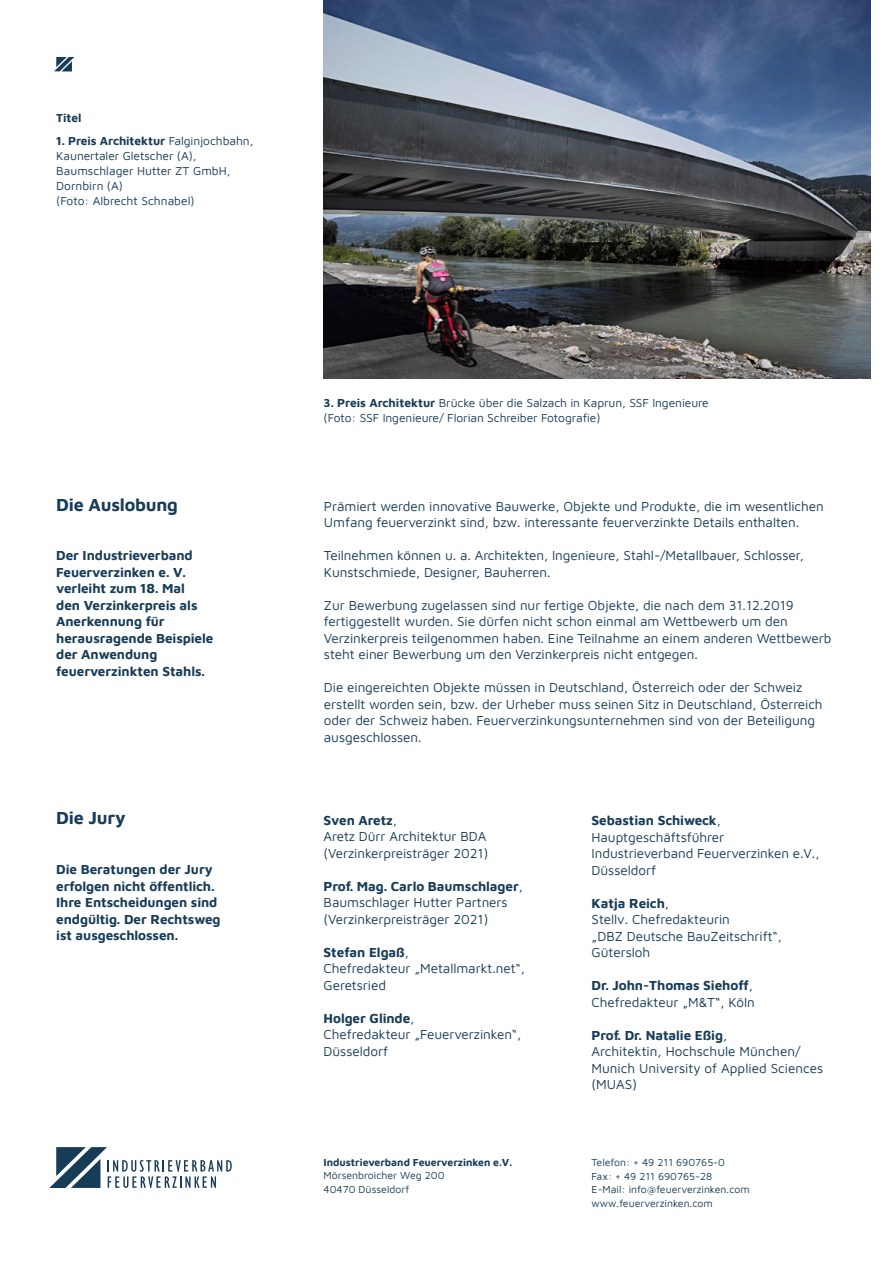
<style>
.page{position:relative;width:893px;height:1263px;background:#fff}
.page>*{position:absolute;margin:0;border:0;box-sizing:border-box;transform-origin:0 0}
.t1{font:18px "Maven Pro";letter-spacing:-.01em;color:#163c58}
.t2{font:13.5px/16.5px "Maven Pro";letter-spacing:-.005em;color:#163c58}
.t3{font:12px/15px "Maven Pro";letter-spacing:-.005em;color:#163c58}
.t4{font:10.5px/13.5px "Maven Pro";color:#163c58}
</style>
<div class="page">
<img style="left:324px;top:0;width:546px;height:379px">
<svg style="left:49px;top:1147px;width:183px;height:41px"></svg>
<svg style="left:54px;top:57px;width:20px;height:14px"></svg>
<p class="t3" style="left:56px;top:109px;width:27px">Titel</p>
<p class="t3" style="left:56px;top:133px;width:199px">1. Preis Architektur Falginjochbahn,<br>Kaunertaler Gletscher (A),<br>Baumschlager Hutter ZT GmbH,<br>Dornbirn (A)<br>(Foto: Albrecht Schnabel)</p>
<p class="t3" style="left:324px;top:394px;width:387px">3. Preis Architektur Brücke über die Salzach in Kaprun, SSF Ingenieure (Foto: SSF Ingenieure/ Florian Schreiber Fotografie)</p>
<h1 class="t1" style="left:56px;top:492px;width:123px">Die Auslobung</h1>
<p class="t2" style="left:324px;top:497px;width:501px">Prämiert werden innovative Bauwerke, Objekte und Produkte, die im wesentlichen<br>Umfang feuerverzinkt sind, bzw. interessante feuerverzinkte Details enthalten.</p>
<p class="t2" style="left:324px;top:547px;width:482px">Teilnehmen können u. a. Architekten, Ingenieure, Stahl-/Metallbauer, Schlosser,<br>Kunstschmiede, Designer, Bauherren.</p>
<p class="t2" style="left:324px;top:596px;width:509px">Zur Bewerbung zugelassen sind nur fertige Objekte, die nach dem 31.12.2019 fertiggestellt wurden. Sie dürfen nicht schon einmal am Wettbewerb um den Verzinkerpreis teilgenommen haben. Eine Teilnahme an einem anderen Wettbewerb steht einer Bewerbung um den Verzinkerpreis nicht entgegen.</p>
<p class="t2" style="left:324px;top:679px;width:500px">Die eingereichten Objekte müssen in Deutschland, Österreich oder der Schweiz erstellt worden sein, bzw. der Urheber muss seinen Sitz in Deutschland, Österreich oder der Schweiz haben. Feuerverzinkungsunternehmen sind von der Beteiligung ausgeschlossen.</p>
<p class="t2" style="left:56px;top:547px;width:159px">Der Industrieverband<br>Feuerverzinken e. V. verleiht zum 18. Mal<br>den Verzinkerpreis als<br>Anerkennung für herausragende Beispiele der Anwendung feuerverzinkten Stahls.</p>
<h1 class="t1" style="left:56px;top:806px;width:71px">Die Jury</h1>
<p class="t2" style="left:324px;top:811px;width:166px">Sven Aretz,<br>Aretz Dürr Architektur BDA (Verzinkerpreisträger 2021)</p>
<p class="t2" style="left:324px;top:877px;width:201px">Prof. Mag. Carlo Baumschlager,<br>Baumschlager Hutter Partners (Verzinkerpreisträger 2021)</p>
<p class="t2" style="left:324px;top:943px;width:203px">Stefan Elgaß,<br>Chefredakteur „Metallmarkt.net“,<br>Geretsried</p>
<p class="t2" style="left:324px;top:1009px;width:199px">Holger Glinde,<br>Chefredakteur „Feuerverzinken“,<br>Düsseldorf</p>
<p class="t2" style="left:56px;top:860px;width:166px">Die Beratungen der Jury erfolgen nicht öffentlich.<br>Ihre Entscheidungen sind endgültig. Der Rechtsweg ist ausgeschlossen.</p>
<p class="t2" style="left:592px;top:811px;width:230px">Sebastian Schiweck,<br>Hauptgeschäftsführer<br>Industrieverband Feuerverzinken e.V.,<br>Düsseldorf</p>
<p class="t2" style="left:592px;top:894px;width:192px">Katja Reich,<br>Stellv. Chefredakteurin<br>„DBZ Deutsche BauZeitschrift“,<br>Gütersloh</p>
<p class="t2" style="left:592px;top:976px;width:165px">Dr. John-Thomas Siehoff,<br>Chefredakteur „M&amp;T“, Köln</p>
<p class="t2" style="left:592px;top:1026px;width:233px">Prof. Dr. Natalie Eßig,<br>Architektin, Hochschule München/<br>Munich University of Applied Sciences (MUAS)</p>
<p class="t4" style="left:324px;top:1155px;width:190px">Industrieverband Feuerverzinken e.V.<br>Mörsenbroicher Weg 200<br>40470 Düsseldorf</p>
<p class="t4" style="left:592px;top:1155px;width:160px">Telefon: + 49 211 690765-0<br>Fax: + 49 211 690765-28<br>E-Mail: info@feuerverzinken.com www.feuerverzinken.com</p>
</div>
